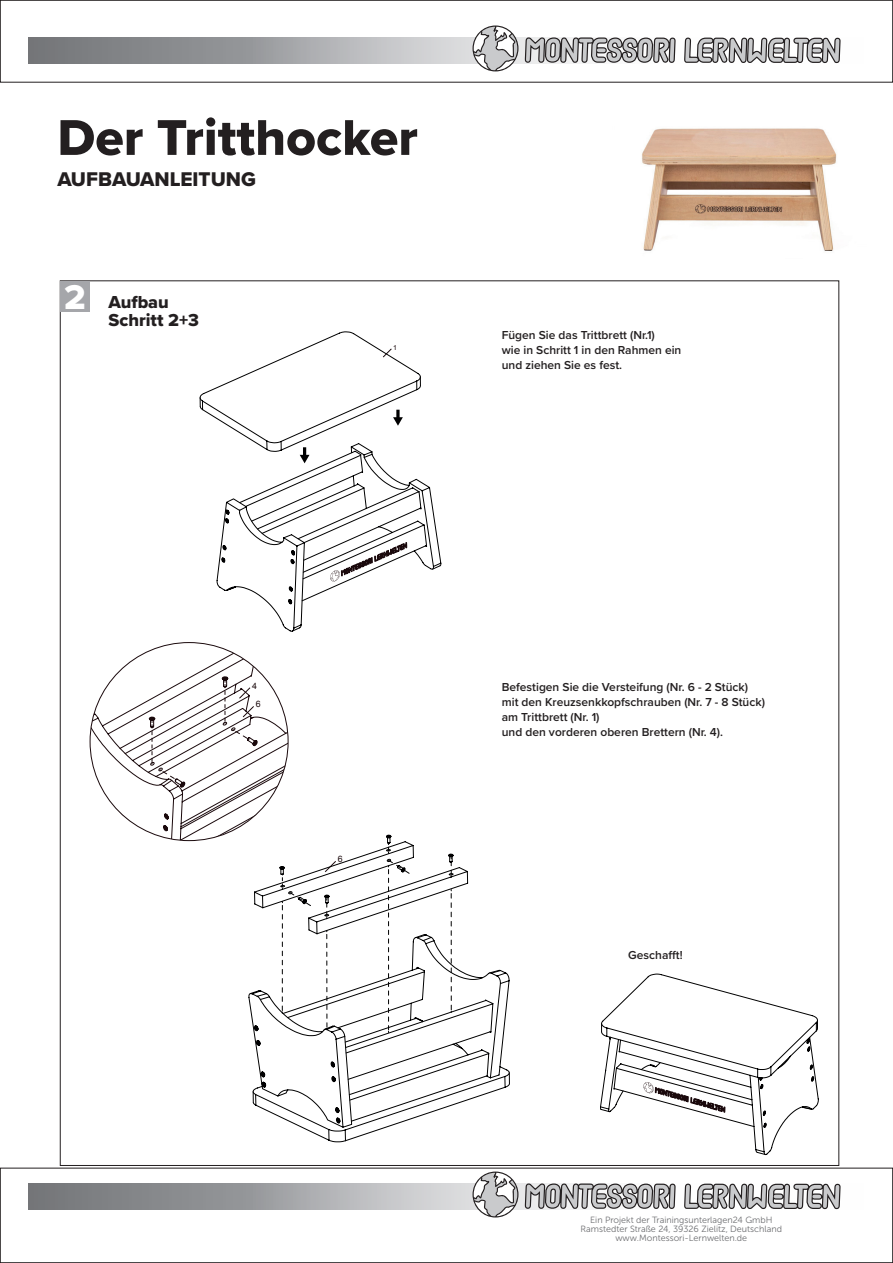
<style>
.page{position:relative;width:893px;height:1263px;background:#fff}
.page>*{position:absolute;margin:0;border:0;box-sizing:border-box;transform-origin:0 0}
.t1{font:52.05px "Proxima Nova Extrabld";color:#231f20}
.t2{font:35.7px "Proxima Nova Extrabld";color:#fff}
.t3{font:20.55px "Proxima Nova Extrabld";color:#231f20}
.t4{font:18px/18px "Proxima Nova Extrabld";color:#231f20}
.t5{font:600 12px/15px "Proxima Nova";color:#231f20}
.t6{font:9px/9px "Museo Sans 300";color:#6c6d70;text-align:center}
.t7{font:8.85px "Arial";color:#1a090c}
.t8{font:6.9px "Arial";color:#1a090c}
</style>
<div class="page">
<div style="left:60px;top:281px;width:30px;height:30px;background:#a5a6aa"></div>
<img style="left:643px;top:178px;width:191px;height:73px">
<svg style="left:200px;top:331px;width:241px;height:270px"></svg>
<svg style="left:393px;top:410px;width:10px;height:16px"></svg>
<svg style="left:300px;top:447px;width:9px;height:16px"></svg>
<svg style="left:252px;top:969px;width:258px;height:173px"></svg>
<svg style="left:90px;top:643px;width:378px;height:389px"></svg>
<svg style="left:601px;top:973px;width:217px;height:95px"></svg>
<svg style="left:28px;top:37px;width:496px;height:26px;background:#a1a2a5"></svg>
<svg style="left:524px;top:37px;width:319px;height:141px"></svg>
<svg style="left:472px;top:25px;width:46px;height:46px"></svg>
<svg style="left:474px;top:27px;width:43px;height:43px"></svg>
<svg style="left:526px;top:39px;width:313px;height:23px"></svg>
<svg style="left:28px;top:1183px;width:496px;height:26px;background:#a1a2a5"></svg>
<svg style="left:524px;top:1068px;width:319px;height:142px"></svg>
<svg style="left:472px;top:1171px;width:46px;height:46px"></svg>
<svg style="left:474px;top:1173px;width:43px;height:43px"></svg>
<svg style="left:526px;top:1185px;width:313px;height:23px"></svg>
<div style="left:0;top:0;width:893px;height:82px;border:1px solid #231f20"></div>
<div style="left:0;top:1168px;width:893px;height:95px;border:1px solid #231f20"></div>
<h1 class="t1" style="left:57px;top:99px;width:362px">Der Tritthocker</h1>
<h3 class="t3" style="left:57px;top:164px;width:200px">AUFBAUANLEITUNG</h3>
<h2 class="t2" style="left:64px;top:270px;width:23px">2</h2>
<h3 class="t4" style="left:108px;top:292px;width:92px">Aufbau<br>Schritt 2+3</h3>
<p class="t8" style="left:393px;top:343px;width:5px">1</p>
<p class="t5" style="left:502px;top:327px;width:181px">Fügen Sie das Trittbrett (Nr.1)<br>wie in Schritt 1 in den Rahmen ein und ziehen Sie es fest.</p>
<p class="t7" style="left:252px;top:680px;width:6px">4</p>
<p class="t7" style="left:256px;top:698px;width:6px">6</p>
<p class="t7" style="left:338px;top:853px;width:6px">6</p>
<p class="t5" style="left:502px;top:679px;width:265px">Befestigen Sie die Versteifung (Nr. 6 - 2 Stück) mit den Kreuzsenkkopfschrauben (Nr. 7 - 8 Stück) am Trittbrett (Nr. 1)<br>und den vorderen oberen Brettern (Nr. 4).</p>
<p class="t5" style="left:628px;top:947px;width:56px">Geschafft!</p>
<p class="t6" style="left:581px;top:1215px;width:203px">Ein Projekt der Trainingsunterlagen24 GmbH<br>Ramstedter Straße 24, 39326 Zielitz, Deutschland www.Montessori-Lernwelten.de</p>
</div>
